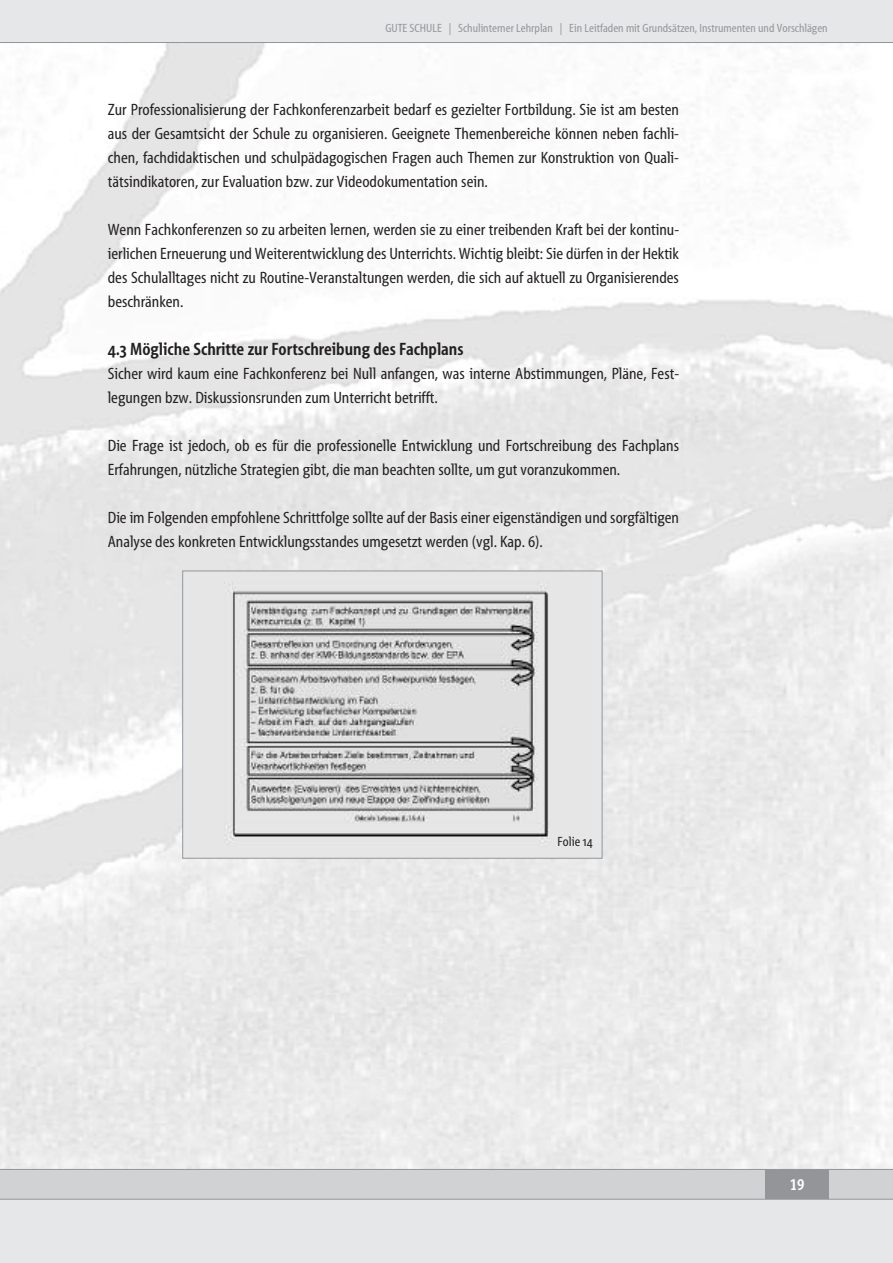
<style>
.page{position:relative;width:893px;height:1263px;background:#fff}
.page>*{position:absolute;margin:0;border:0;box-sizing:border-box;transform-origin:0 0}
.t1{font:700 18px "The Berlin";color:#231f20}
.t2{font:16.5px/24px "The Berlin";color:#231f20}
.t3{font:16.5px "The Berlin Bold Table";color:#fff}
.t4{font:13.5px "The Berlin";color:#231f20}
.t5{font:12px "The Berlin";color:#939598}
</style>
<div class="page">
<div style="left:0;top:1199px;width:893px;height:64px;background:#e6e7e9"></div>
<div style="left:0;top:1169px;width:893px;height:30px;background:#d1d2d4"></div>
<div style="left:0;top:0;width:893px;height:43px;background:#e6e7e9"></div>
<div style="left:765px;top:1169px;width:64px;height:30px;background:#939598"></div>
<hr style="left:0;top:42px;width:893px;height:1px;background:#939598">
<hr style="left:0;top:1169px;width:893px;height:1px;background:#939598">
<hr style="left:0;top:1199px;width:893px;height:1px;background:#939598">
<div style="left:183px;top:571px;width:419px;height:287px;background:#e6e7e9"></div>
<img style="left:224px;top:582px;width:325px;height:263px">
<div style="left:182px;top:571px;width:420px;height:288px;border:1px solid #939598"></div>
<p class="t5" style="left:385px;top:24px;width:444px">GUTE SCHULE | Schulinterner Lehrplan | Ein Leitfaden mit Grundsätzen, Instrumenten und Vorschlägen</p>
<p class="t2" style="left:108px;top:99px;width:573px;text-align:justify">Zur Professionalisierung der Fachkonferenzarbeit bedarf es gezielter Fortbildung. Sie ist am besten aus der Gesamtsicht der Schule zu organisieren. Geeignete Themenbereiche können neben fachli&shy;chen, fachdidaktischen und schulpädagogischen Fragen auch Themen zur Konstruktion von Quali&shy;tätsindikatoren, zur Evaluation bzw. zur Videodokumentation sein.</p>
<p class="t2" style="left:108px;top:219px;width:573px;text-align:justify">Wenn Fachkonferenzen so zu arbeiten lernen, werden sie zu einer treibenden Kraft bei der kontinu&shy;ierlichen Erneuerung und Weiterentwicklung des Unterrichts. Wichtig bleibt: Sie dürfen in der Hektik des Schulalltages nicht zu Routine-Veranstaltungen werden, die sich auf aktuell zu Organisierendes beschränken.</p>
<p class="t1" style="left:108px;top:342px;width:357px">4.3 Mögliche Schritte zur Fortschreibung des Fachplans</p>
<p class="t2" style="left:108px;top:363px;width:573px">Sicher wird kaum eine Fachkonferenz bei Null anfangen, was interne Abstimmungen, Pläne, Fest&shy;legungen bzw. Diskussionsrunden zum Unterricht betrifft.</p>
<p class="t2" style="left:108px;top:435px;width:573px">Die Frage ist jedoch, ob es für die professionelle Entwicklung und Fortschreibung des Fachplans<br>Erfahrungen, nützliche Strategien gibt, die man beachten sollte, um gut voranzukommen.</p>
<p class="t2" style="left:108px;top:507px;width:573px">Die im Folgenden empfohlene Schrittfolge sollte auf der Basis einer eigenständigen und sorgfältigen<br>Analyse des konkreten Entwicklungsstandes umgesetzt werden (vgl. Kap. 6).</p>
<p class="t4" style="left:558px;top:837px;width:36px">Folie 14</p>
<p class="t3" style="left:790px;top:1178px;width:16px">19</p>
</div>
